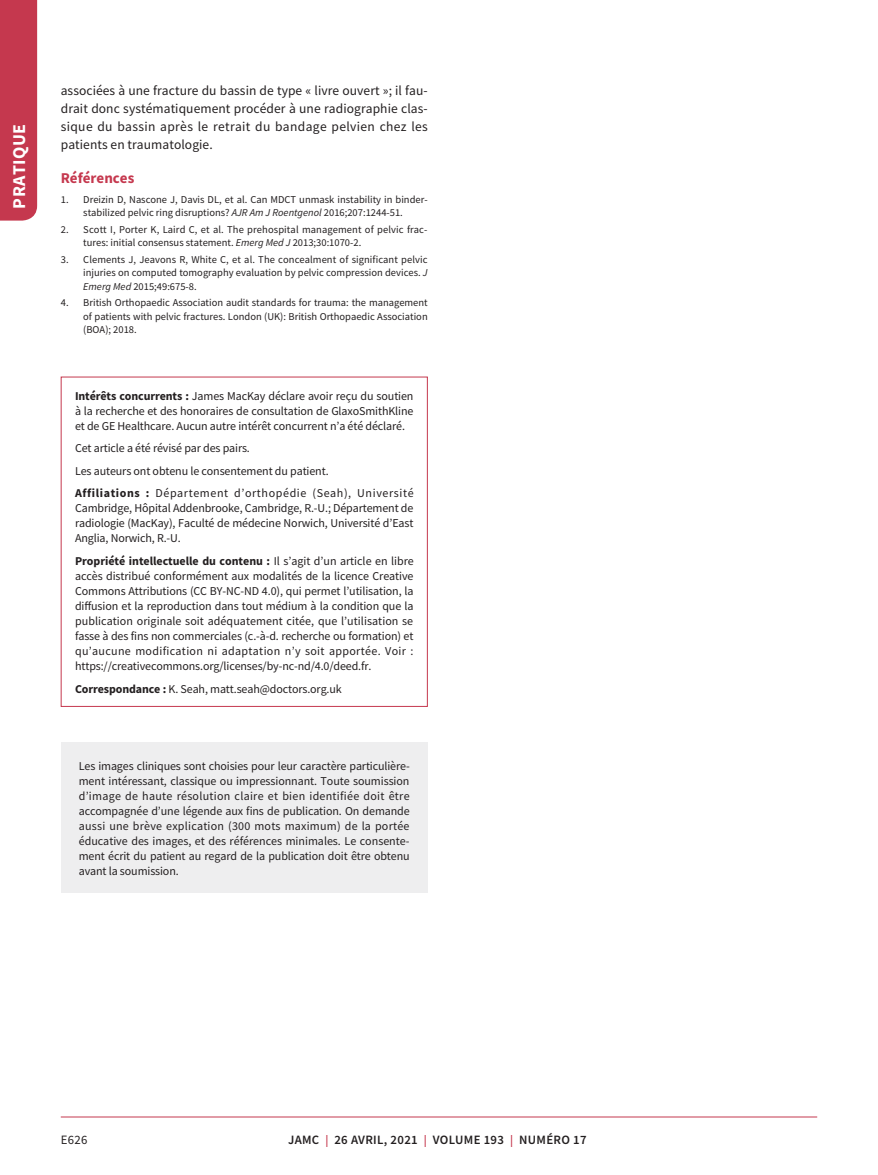
<style>
.page{position:relative;width:878px;height:1175px;background:#fff}
.page>*{position:absolute;margin:0;border:0;box-sizing:border-box;transform-origin:0 0}
.t1{font:700 18px "Source Sans Pro";letter-spacing:.025em;color:#fff}
.t2{font:700 15px "Source Sans Pro";color:#c5384e}
.t3{font:13.5px/18px "Source Sans Pro";letter-spacing:.015em;color:#231f20;text-align:justify}
.t4{font:600 12.75px "Source Sans Pro";letter-spacing:.025em;color:#231f20}
.t5{font:12.75px "Source Sans Pro";color:#231f20}
.t6{font:12px/15px "Source Sans Pro";letter-spacing:-.01em;color:#231f20;text-align:justify}
.t7{font:10.5px/13.5px "Source Sans Pro";color:#231f20;text-align:justify}
.s1{font-style:italic}
.s2{font-weight:700}
.s3{font-size:12px;color:#c5384e}
</style>
<div class="page">
<div style="left:0;top:0;width:37px;height:220px;background:#c5384e"></div>
<hr style="left:61px;top:1116px;width:756px;height:1px;background:#c5384e">
<div style="left:61px;top:742px;width:367px;height:150px;background:#eeeeef"></div>
<h1 class="t1" style="left:7px;top:208px;width:86px;rotate:-90deg">PRATIQUE</h1>
<p class="t3" style="left:61px;top:81px;width:368px">associées à une fracture du bassin de type « livre ouvert »; il fau&shy;drait donc systématiquement procéder à une radiographie clas&shy;sique du bassin après le retrait du bandage pelvien chez les patients en traumatologie.</p>
<p class="t2" style="left:61px;top:168px;width:75px">Références</p>
<p class="t7" style="left:61px;top:192px;width:368px;text-align:center">1. Dreizin D, Nascone J, Davis DL, et al. Can MDCT unmask instability in binder&shy;stabilized pelvic ring disruptions? <span class="s1">AJR Am J Roentgenol</span> 2016;207:1244-51.</p>
<p class="t7" style="left:83px;top:222px;width:345px;text-indent:-23px">2. Scott I, Porter K, Laird C, et al. The prehospital management of pelvic frac&shy;tures: initial consensus statement. <span class="s1">Emerg Med J</span> 2013;30:1070-2.</p>
<p class="t7" style="left:83px;top:252px;width:346px;text-indent:-23px">3. Clements J, Jeavons R, White C, et al. The concealment of significant pelvic injuries on computed tomography evaluation by pelvic compression devices. <span class="s1">J Emerg Med</span> 2015;49:675-8.</p>
<p class="t7" style="left:83px;top:296px;width:346px;text-indent:-23px">4. British Orthopaedic Association audit standards for trauma: the management of patients with pelvic fractures. London (UK): British Orthopaedic Association (BOA); 2018.</p>
<p class="t6" style="left:75px;top:388px;width:340px"><span class="s2">Intérêts concurrents :</span> James MacKay déclare avoir reçu du soutien à la recherche et des honoraires de consultation de GlaxoSmithKline et de GE Healthcare. Aucun autre intérêt concurrent n’a été déclaré.</p>
<p class="t6" style="left:75px;top:437px;width:340px;line-height:22.5px;text-align:left">Cet article a été révisé par des pairs.<br>Les auteurs ont obtenu le consentement du patient.<br><span class="s2">Affiliations :</span> Département d’orthopédie (Seah), Université</p>
<p class="t6" style="left:75px;top:501px;width:340px">Cambridge, Hôpital Addenbrooke, Cambridge, R.-U.; Département de radiologie (MacKay), Faculté de médecine Norwich, Université d’East Anglia, Norwich, R.-U.</p>
<p class="t6" style="left:75px;top:553px;width:340px"><span class="s2">Propriété intellectuelle du contenu :</span> Il s’agit d’un article en libre accès distribué conformément aux modalités de la licence Creative Commons Attributions (CC BY‑NC-ND 4.0), qui permet l’utilisation, la diffusion et la reproduction dans tout médium à la condition que la publication originale soit adéquatement citée, que l’utilisation se fasse à des fins non commerciales (c.-à-d. recherche ou formation) et qu’aucune modification ni adaptation n’y soit apportée. Voir : https://creativecommons.org/licenses/by-nc-nd/4.0/deed.fr.</p>
<p class="t6" style="left:75px;top:681px;width:268px"><span class="s2">Correspondance :</span> K. Seah, matt.seah@doctors.org.uk</p>
<p class="t6" style="left:79px;top:758px;width:332px">Les images cliniques sont choisies pour leur caractère particulière&shy;ment intéressant, classique ou impressionnant. Toute soumission d’image de haute résolution claire et bien identifiée doit être accompagnée d’une légende aux fins de publication. On demande aussi une brève explication (300 mots maximum) de la portée éducative des images, et des références minimales. Le consente&shy;ment écrit du patient au regard de la publication doit être obtenu avant la soumission.</p>
<p class="t5" style="left:61px;top:1132px;width:28px">E626</p>
<p class="t4" style="left:288px;top:1131px;width:300px">JAMC <span class="s3">|</span> 26 AVRIL, 2021 <span class="s3">|</span> VOLUME 193 <span class="s3">|</span> NUMÉRO 17</p>
</div>
